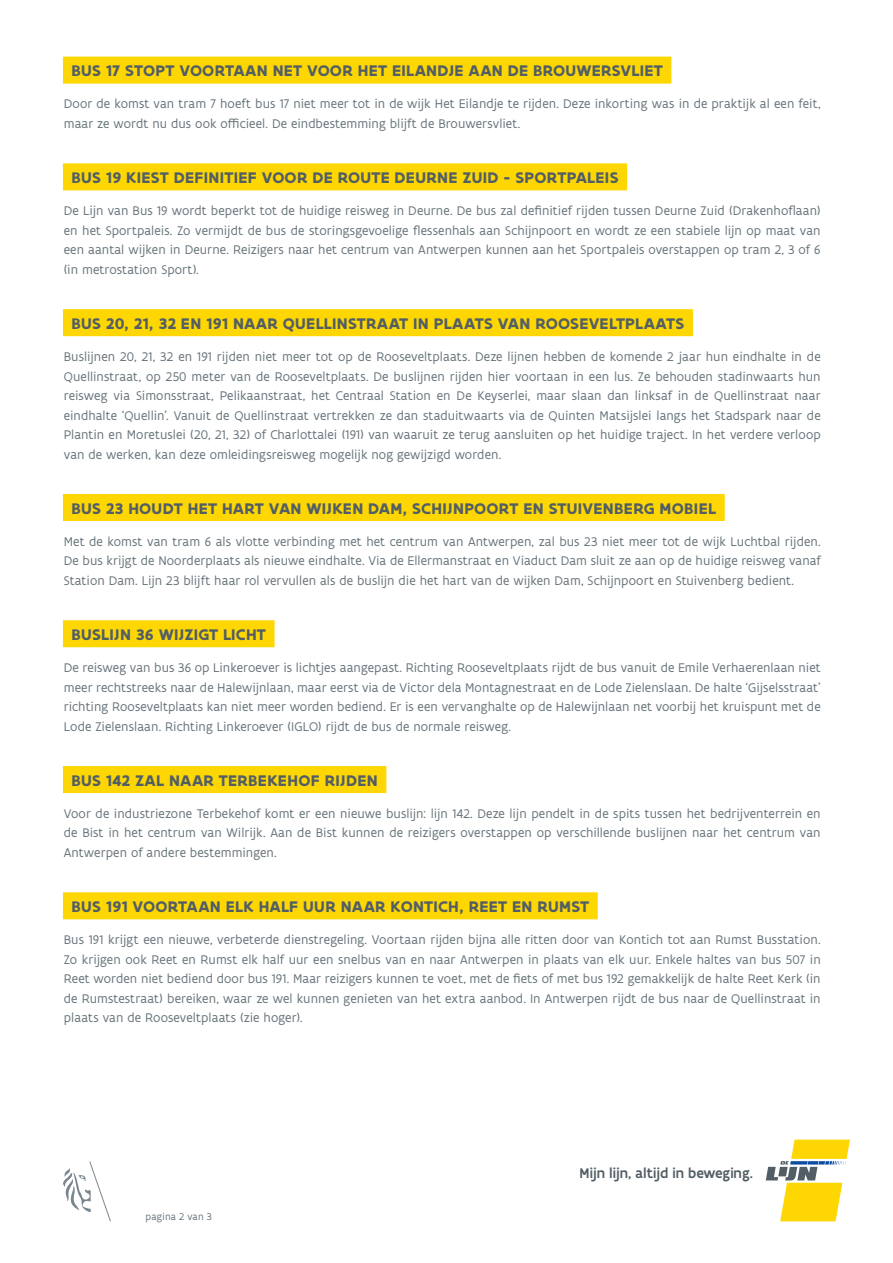
<style>
.page{position:relative;width:893px;height:1263px;background:#fff}
.page>*{position:absolute;margin:0;border:0;box-sizing:border-box;transform-origin:0 0}
.titel_gele_balk{font:700 16.5px "Flanders Art Sans";letter-spacing:.015em;color:#525e65}
.t1{font:500 15px "Flanders Art Sans";color:#525e65}
.copy{font:13.5px/19.5px "Flanders Art Sans";letter-spacing:.005em;color:#68757c;text-align:justify}
.t2{font:10.5px "Flanders Art Sans";letter-spacing:.01em;color:#68757c}
</style>
<div class="page">
<svg style="left:766px;top:1139px;width:84px;height:82px"></svg>
<svg style="left:63px;top:1161px;width:48px;height:61px"></svg>
<div style="left:63px;top:57px;width:608px;height:27px;background:#fed702"></div>
<div style="left:63px;top:163px;width:564px;height:27px;background:#fed702"></div>
<div style="left:63px;top:309px;width:630px;height:27px;background:#fed702"></div>
<div style="left:63px;top:494px;width:662px;height:27px;background:#fed702"></div>
<div style="left:63px;top:620px;width:212px;height:27px;background:#fed702"></div>
<div style="left:63px;top:766px;width:323px;height:27px;background:#fed702"></div>
<div style="left:63px;top:892px;width:535px;height:27px;background:#fed702"></div>
<p class="titel_gele_balk" style="left:71px;top:60px;width:593px">BUS 17 STOPT VOORTAAN NET VOOR HET EILANDJE AAN DE BROUWERSVLIET</p>
<p class="copy" style="left:64px;top:94px;width:758px">Door de komst van tram 7 hoeft bus 17 niet meer tot in de wijk Het Eilandje te rijden. Deze inkorting was in de praktijk al een feit, maar ze wordt nu dus ook officieel. De eindbestemming blijft de Brouwersvliet.</p>
<p class="titel_gele_balk" style="left:71px;top:167px;width:549px">BUS 19 KIEST DEFINITIEF VOOR DE ROUTE DEURNE ZUID - SPORTPALEIS</p>
<p class="copy" style="left:64px;top:201px;width:758px">De Lijn van Bus 19 wordt beperkt tot de huidige reisweg in Deurne. De bus zal definitief rijden tussen Deurne Zuid (Drakenhoflaan) en het Sportpaleis. Zo vermijdt de bus de storingsgevoelige flessenhals aan Schijnpoort en wordt ze een stabiele lijn op maat van een aantal wijken in Deurne. Reizigers naar het centrum van Antwerpen kunnen aan het Sportpaleis overstappen op tram 2, 3 of 6 (in metrostation Sport).</p>
<p class="titel_gele_balk" style="left:71px;top:313px;width:614px">BUS 20, 21, 32 EN 191 NAAR QUELLINSTRAAT IN PLAATS VAN ROOSEVELTPLAATS</p>
<p class="copy" style="left:64px;top:347px;width:758px">Buslijnen 20, 21, 32 en 191 rijden niet meer tot op de Rooseveltplaats. Deze lijnen hebben de komende 2 jaar hun eindhalte in de Quellinstraat, op 250 meter van de Rooseveltplaats. De buslijnen rijden hier voortaan in een lus. Ze behouden stadinwaarts hun reisweg via Simonsstraat, Pelikaanstraat, het Centraal Station en De Keyserlei, maar slaan dan linksaf in de Quellinstraat naar eindhalte ‘Quellin’. Vanuit de Quellinstraat vertrekken ze dan staduitwaarts via de Quinten Matsijslei langs het Stadspark naar de Plantin en Moretuslei (20, 21, 32) of Charlottalei (191) van waaruit ze terug aansluiten op het huidige traject. In het verdere verloop van de werken, kan deze omleidingsreisweg mogelijk nog gewijzigd worden.</p>
<p class="titel_gele_balk" style="left:71px;top:498px;width:646px">BUS 23 HOUDT HET HART VAN WIJKEN DAM, SCHIJNPOORT EN STUIVENBERG MOBIEL</p>
<p class="copy" style="left:64px;top:532px;width:758px">Met de komst van tram 6 als vlotte verbinding met het centrum van Antwerpen, zal bus 23 niet meer tot de wijk Luchtbal rijden.<br>De bus krijgt de Noorderplaats als nieuwe eindhalte. Via de Ellermanstraat en Viaduct Dam sluit ze aan op de huidige reisweg vanaf Station Dam. Lijn 23 blijft haar rol vervullen als de buslijn die het hart van de wijken Dam, Schijnpoort en Stuivenberg bedient.</p>
<p class="titel_gele_balk" style="left:71px;top:624px;width:196px">BUSLIJN 36 WIJZIGT LICHT</p>
<p class="copy" style="left:64px;top:658px;width:758px">De reisweg van bus 36 op Linkeroever is lichtjes aangepast. Richting Rooseveltplaats rijdt de bus vanuit de Emile Verhaerenlaan niet meer rechtstreeks naar de Halewijnlaan, maar eerst via de Victor dela Montagnestraat en de Lode Zielenslaan. De halte ‘Gijselsstraat’ richting Rooseveltplaats kan niet meer worden bediend. Er is een vervanghalte op de Halewijnlaan net voorbij het kruispunt met de Lode Zielenslaan. Richting Linkeroever (IGLO) rijdt de bus de normale reisweg.</p>
<p class="titel_gele_balk" style="left:71px;top:770px;width:308px">BUS 142 ZAL NAAR TERBEKEHOF RIJDEN</p>
<p class="copy" style="left:64px;top:804px;width:758px">Voor de industriezone Terbekehof komt er een nieuwe buslijn: lijn 142. Deze lijn pendelt in de spits tussen het bedrijventerrein en de Bist in het centrum van Wilrijk. Aan de Bist kunnen de reizigers overstappen op verschillende buslijnen naar het centrum van Antwerpen of andere bestemmingen.</p>
<p class="titel_gele_balk" style="left:71px;top:896px;width:519px">BUS 191 VOORTAAN ELK HALF UUR NAAR KONTICH, REET EN RUMST</p>
<p class="copy" style="left:64px;top:930px;width:758px">Bus 191 krijgt een nieuwe, verbeterde dienstregeling. Voortaan rijden bijna alle ritten door van Kontich tot aan Rumst Busstation.<br>Zo krijgen ook Reet en Rumst elk half uur een snelbus van en naar Antwerpen in plaats van elk uur. Enkele haltes van bus 507 in Reet worden niet bediend door bus 191. Maar reizigers kunnen te voet, met de fiets of met bus 192 gemakkelijk de halte Reet Kerk (in de Rumstestraat) bereiken, waar ze wel kunnen genieten van het extra aanbod. In Antwerpen rijdt de bus naar de Quellinstraat in plaats van de Rooseveltplaats (zie hoger).</p>
<p class="t2" style="left:146px;top:1210px;width:68px">pagina 2 van 3</p>
<p class="t1" style="left:580px;top:1163px;width:175px">Mijn lijn, altijd in beweging.</p>
</div>
